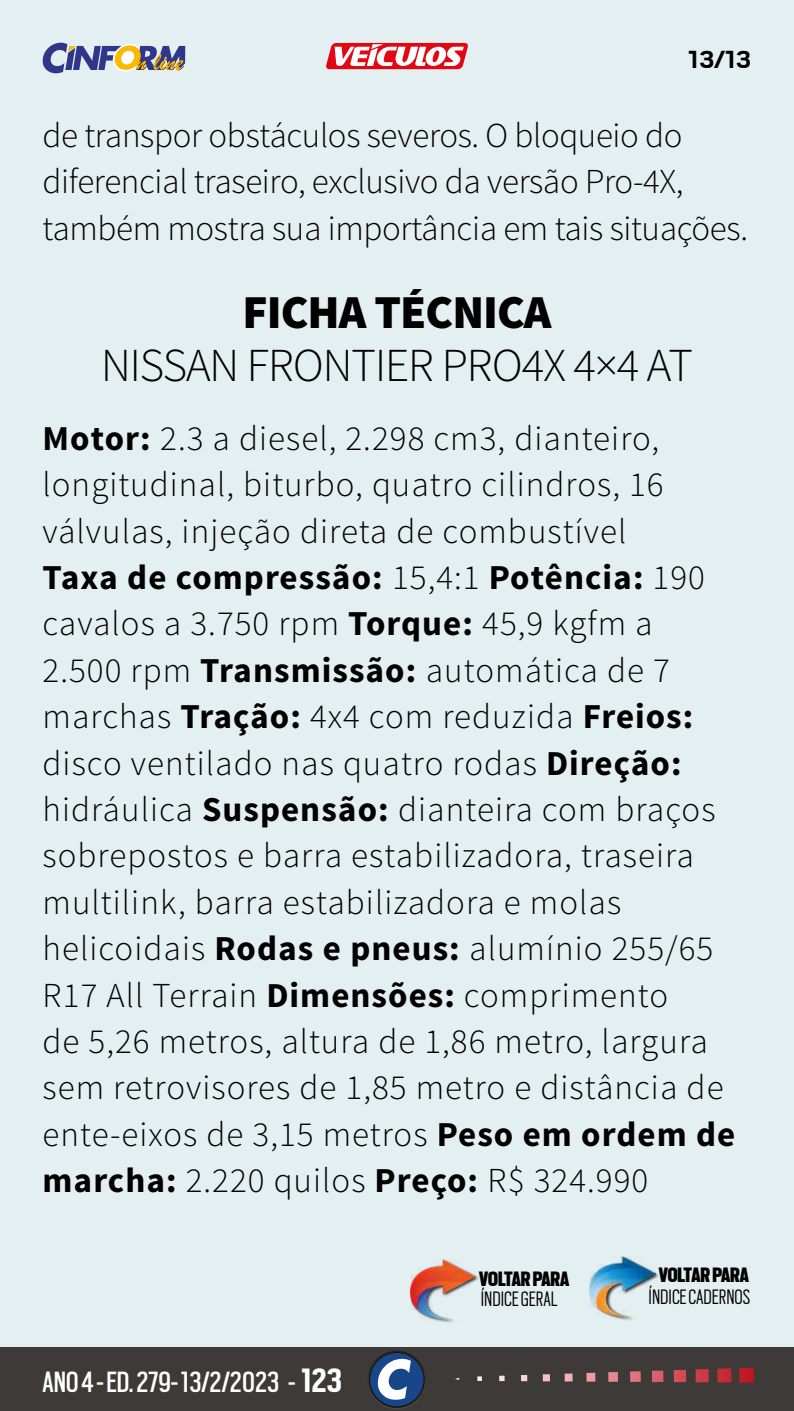
<style>
.page{position:relative;width:794px;height:1411px;background:#fff}
.page>*{position:absolute;margin:0;border:0;box-sizing:border-box;transform-origin:0 0}
.t1{font:300 47.25px "Source Sans Pro";letter-spacing:-.02em;color:#000}
.t2{font:900 47.25px "Source Sans Pro";letter-spacing:-.02em;color:#000}
.t3{font:300 35px/46.4px "Source Sans Pro";letter-spacing:.03em;color:#000}
.t4{font:300 35px/46.4px "Source Sans Pro";letter-spacing:-.01em;color:#000}
.t5{font:32.5px "Scout Cond";color:#fff}
.t6{font:700 27.5px "Scout";color:#000}
.t7{font:300 23.12px "Scout Cond";color:#000}
.t8{font:900 23.12px "Scout Cond";letter-spacing:-.005em;color:#000}
.s1{font-weight:700}
.s2{font-weight:700;font-size:37.5px}
</style>
<div class="page">
<div style="left:0;top:0;width:794px;height:1410px;background:#e4eff2"></div>
<svg style="left:43px;top:43px;width:142px;height:30px"></svg>
<div style="left:0;top:1347px;width:794px;height:63px;background:#3e3a37"></div>
<img style="left:739px;top:1367px;width:15px;height:15px">
<img style="left:717px;top:1368px;width:14px;height:14px">
<img style="left:695px;top:1369px;width:14px;height:13px">
<svg style="left:674px;top:1369px;width:12px;height:13px"></svg>
<svg style="left:652px;top:1370px;width:11px;height:11px"></svg>
<svg style="left:630px;top:1371px;width:11px;height:10px"></svg>
<svg style="left:608px;top:1372px;width:10px;height:9px"></svg>
<svg style="left:586px;top:1372px;width:9px;height:9px"></svg>
<svg style="left:564px;top:1373px;width:8px;height:8px"></svg>
<svg style="left:543px;top:1374px;width:7px;height:7px"></svg>
<svg style="left:521px;top:1375px;width:6px;height:6px"></svg>
<svg style="left:499px;top:1375px;width:5px;height:5px"></svg>
<svg style="left:477px;top:1376px;width:5px;height:4px"></svg>
<svg style="left:367px;top:1350px;width:59px;height:59px"></svg>
<svg style="left:369px;top:1351px;width:56px;height:56px"></svg>
<div style="left:370px;top:1352px;width:53px;height:53px;background:#194689;border-radius:50%"></div>
<svg style="left:377px;top:1358px;width:34px;height:41px"></svg>
<svg style="left:326px;top:43px;width:142px;height:26px;background:#ee7980"></svg>
<div style="left:410px;top:1259px;width:69px;height:63px;background:#000;opacity:.75"></div>
<img style="left:410px;top:1259px;width:65px;height:62px">
<div style="left:590px;top:1256px;width:69px;height:65px;background:#000;opacity:.75"></div>
<img style="left:590px;top:1256px;width:65px;height:62px">
<p class="t6" style="left:688px;top:47px;width:65px">13/13</p>
<p class="t4" style="left:43px;top:112px;width:707px">de transpor obstáculos severos. O bloqueio do diferencial traseiro, exclusivo da versão Pro-4X, também mostra sua importância em tais situações.</p>
<h1 class="t2" style="left:242px;top:282px;width:310px">FICHA TÉCNICA</h1>
<h1 class="t1" style="left:101px;top:336px;width:593px">NISSAN FRONTIER PRO4X 4×4 AT</h1>
<p class="t3" style="left:43px;top:415px;width:694px"><span class="s1">Motor:</span> 2.3 a diesel, 2.298 cm3, dianteiro, longitudinal, biturbo, quatro cilindros, 16 válvulas, injeção direta de combustível<br><span class="s1">Taxa de compressão:</span> 15,4:1 <span class="s1">Potência:</span> 190 cavalos a 3.750 rpm <span class="s1">Torque:</span> 45,9 kgfm a 2.500 rpm <span class="s1">Transmissão:</span> automática de 7 marchas <span class="s1">Tração:</span> 4x4 com reduzida <span class="s1">Freios: </span>disco ventilado nas quatro rodas <span class="s1">Direção: </span>hidráulica <span class="s1">Suspensão:</span> dianteira com braços sobrepostos e barra estabilizadora, traseira multilink, barra estabilizadora e molas helicoidais <span class="s1">Rodas e pneus:</span> alumínio 255/65<br>R17 All Terrain <span class="s1">Dimensões:</span> comprimento<br>de 5,26 metros, altura de 1,86 metro, largura sem retrovisores de 1,85 metro e distância de ente-eixos de 3,15 metros <span class="s1">Peso em ordem de marcha:</span> 2.220 quilos <span class="s1">Preço:</span> R$ 324.990</p>
<p class="t5" style="left:43px;top:1360px;width:301px">ANO 4 - ED. 279- 13/2/2023 - <span class="s2">123</span></p>
<p class="t8" style="left:479px;top:1267px;width:92px">VOLTAR PARA</p>
<p class="t7" style="left:481px;top:1284px;width:78px">ÍNDICE GERAL</p>
<p class="t8" style="left:659px;top:1263px;width:92px">VOLTAR PARA</p>
<p class="t7" style="left:648px;top:1281px;width:103px">ÍNDICE CADERNOS</p>
</div>
